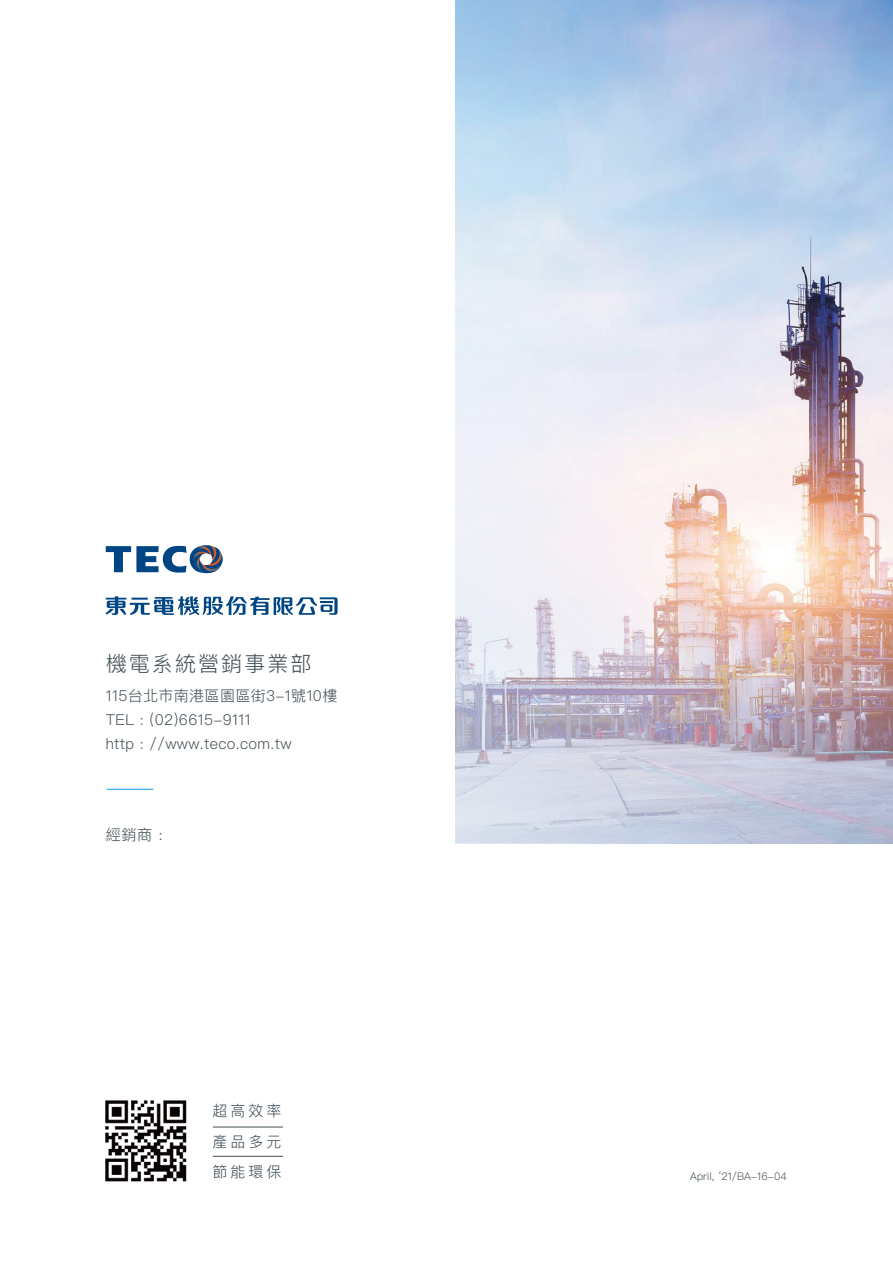
<style>
.page{position:relative;width:893px;height:1263px;background:#fff}
.page>*{position:absolute;margin:0;border:0;box-sizing:border-box;transform-origin:0 0}
.t1{font:300 21px "Ping Fang TC";letter-spacing:.1em;color:#435057}
.t2{font:300 15px/24px "Ping Fang TC";letter-spacing:.025em;color:#435057}
.t3{font:300 10.5px "Ping Fang TC";color:#435057}
</style>
<div class="page">
<img style="left:455px;top:0;width:438px;height:844px">
<svg style="left:106px;top:545px;width:116px;height:29px"></svg>
<hr style="left:107px;top:789px;width:46px;height:1px;background:#00a0e9">
<svg style="left:106px;top:596px;width:232px;height:19px"></svg>
<hr style="left:213px;top:1127px;width:70px;height:1px;background:#435057">
<hr style="left:213px;top:1156px;width:70px;height:1px;background:#435057">
<img style="left:105px;top:1100px;width:82px;height:82px">
<h1 class="t1" style="left:106px;top:651px;width:207px">機電系統營銷事業部</h1>
<p class="t2" style="left:106px;top:684px;width:233px">115台北市南港區園區街3-1號10樓<br>TEL : (02)6615-9111<br>http : //www.teco.com.tw</p>
<p class="t2" style="left:106px;top:823px;width:58px">經銷商 :</p>
<p class="t2" style="left:212px;top:1096px;width:70px;line-height:30px;text-align:justify">超高效率產品多元節能環保</p>
<p class="t3" style="left:690px;top:1170px;width:98px">April, ‘21/BA-16-04</p>
</div>
